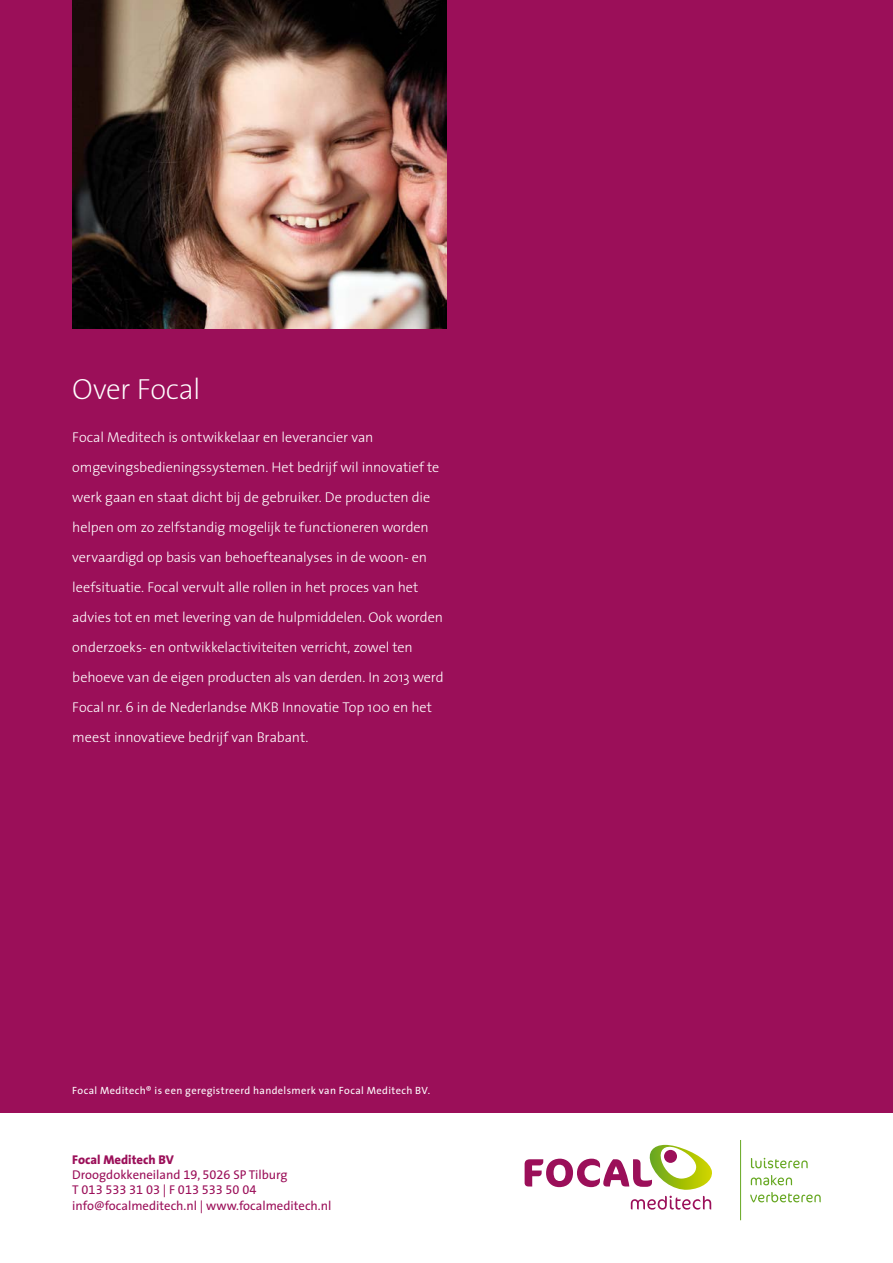
<style>
.page{position:relative;width:893px;height:1263px;background:#fff}
.page>*{position:absolute;margin:0;border:0;box-sizing:border-box;transform-origin:0 0}
.t1{font:200 29.25px "The Sans";letter-spacing:-.01em;color:#fff}
.t2{font:300 14.25px/30px "The Sans";letter-spacing:-.005em;color:#fff}
.t3{font:12.75px/15.3px "The Sans";color:#9b0f59}
.t4{font:12.75px "The Sans Expert";color:#9b0f59}
.t5{font:10.5px "The Sans";letter-spacing:.035em;color:#fff}
.s1{font-weight:800}
.s2{font-family:"The Sans Expert"}
.s3{font-family:"The Sans Caps"}
.s4{font-family:"The Sans"}
</style>
<div class="page">
<div style="left:0;top:0;width:893px;height:1112px;background:#9b0f59"></div>
<svg style="left:525px;top:1144px;width:187px;height:46px"></svg>
<div style="left:664px;top:1150px;width:13px;height:13px;background:#9b0f59;border-radius:50%"></div>
<svg style="left:631px;top:1196px;width:80px;height:13px"></svg>
<svg style="left:751px;top:1158px;width:57px;height:10px"></svg>
<svg style="left:751px;top:1175px;width:41px;height:10px"></svg>
<svg style="left:750px;top:1192px;width:71px;height:10px"></svg>
<hr style="left:740px;top:1140px;width:1px;height:80px;background:#66a721">
<img style="left:72px;top:0;width:374px;height:329px">
<h1 class="t1" style="left:72px;top:365px;width:130px">Over Focal</h1>
<p class="t2" style="left:72px;top:422px;width:373px">Focal Meditech is ontwikkelaar en leverancier van omgevingsbedieningssystemen. Het bedrijf wil innovatief te werk gaan en staat dicht bij de gebruiker. De producten die helpen om zo zelfstandig mogelijk te functioneren worden vervaardigd op basis van behoefteanalyses in de woon- en leefsituatie. Focal vervult alle rollen in het proces van het advies tot en met levering van de hulpmiddelen. Ook worden onderzoeks- en ontwikkelactiviteiten verricht, zowel ten behoeve van de eigen producten als van derden. In 2013 werd Focal nr. 6 in de Nederlandse MKB Innovatie Top 100 en het meest innovatieve bedrijf van Brabant.</p>
<p class="t5" style="left:72px;top:1081px;width:359px">Focal Meditech® is een geregistreerd handelsmerk van Focal Meditech BV.</p>
<p class="t3" style="left:72px;top:1151px;width:217px"><span class="s1">Focal Meditech BV<br></span>Droogdokkeneiland <span class="s2">19</span><span class="s3">,</span> <span class="s2">5026</span> SP Tilburg</p>
<p class="t4" style="left:72px;top:1179px;width:186px"><span class="s4">T</span> 013 533 31 03 <span class="s4">| F</span> 013 533 50 04</p>
<p class="t3" style="left:72px;top:1197px;width:261px">info@focalmeditech.nl | www.focalmeditech.nl</p>
</div>
